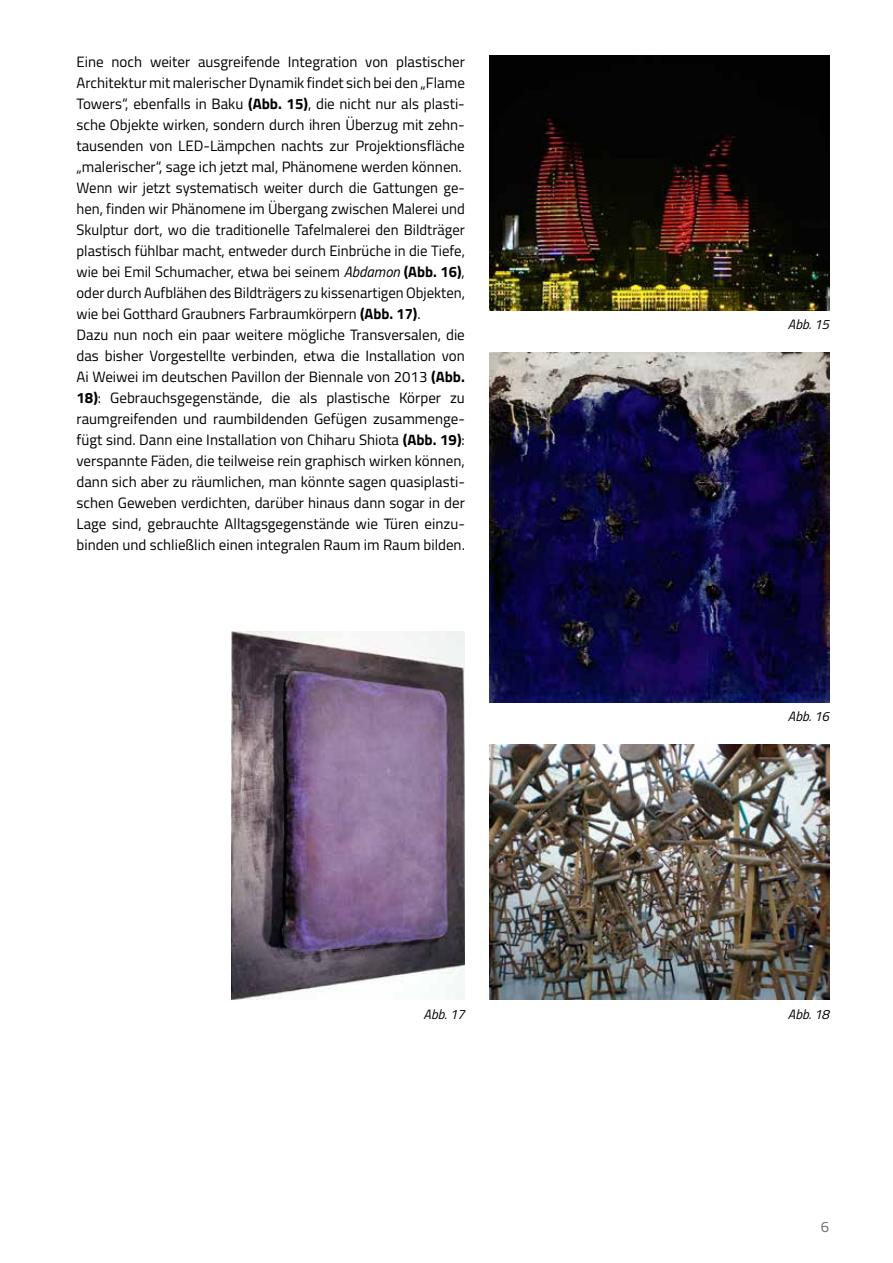
<style>
.page{position:relative;width:893px;height:1263px;background:#fff}
.page>*{position:absolute;margin:0;border:0;box-sizing:border-box;transform-origin:0 0}
.t1{font:15px/21px "Titillium";color:#000}
.t2{font:15px "Titillium";color:#706f6f}
.t3{font:italic 13.5px "Titillium";color:#000}
.s1{font-weight:700}
.s2{font-style:italic}
</style>
<div class="page">
<img style="left:489px;top:55px;width:340px;height:255px">
<img style="left:489px;top:352px;width:340px;height:350px">
<img style="left:232px;top:631px;width:233px;height:369px">
<img style="left:489px;top:745px;width:340px;height:255px">
<p class="t1" style="left:77px;top:50px;width:390px">Eine noch weiter ausgreifende Integration von plastischer Architektur mit malerischer Dynamik findet sich bei den „Flame Towers“, ebenfalls in Baku <span class="s1">(Abb. 15)</span>, die nicht nur als plasti&shy;sche Objekte wirken, sondern durch ihren Überzug mit zehn&shy;tausenden von LED-Lämpchen nachts zur Projektionsfläche „malerischer“, sage ich jetzt mal, Phänomene werden können.<br>Wenn wir jetzt systematisch weiter durch die Gattungen ge&shy;hen, finden wir Phänomene im Übergang zwischen Malerei und Skulptur dort, wo die traditionelle Tafelmalerei den Bildträger plastisch fühlbar macht, entweder durch Einbrüche in die Tiefe, wie bei Emil Schumacher, etwa bei seinem <span class="s2">Abdamon</span> <span class="s1">(Abb. 16)</span>, oder durch Aufblähen des Bildträgers zu kissenartigen Objekten, wie bei Gotthard Graubners Farbraumkörpern <span class="s1">(Abb. 17)</span>.<br>Dazu nun noch ein paar weitere mögliche Transversalen, die das bisher Vorgestellte verbinden, etwa die Installation von Ai Weiwei im deutschen Pavillon der Biennale von 2013 <span class="s1">(Abb.<br>18)</span>: Gebrauchsgegenstände, die als plastische Körper zu raumgreifenden und raumbildenden Gefügen zusammenge&shy;fügt sind. Dann eine Installation von Chiharu Shiota <span class="s1">(Abb. 19)</span>: verspannte Fäden, die teilweise rein graphisch wirken können, dann sich aber zu räumlichen, man könnte sagen quasiplasti&shy;schen Geweben verdichten, darüber hinaus dann sogar in der Lage sind, gebrauchte Alltagsgegenstände wie Türen einzu&shy;binden und schließlich einen integralen Raum im Raum bilden.</p>
<p class="t3" style="left:788px;top:314px;width:43px">Abb. 15</p>
<p class="t3" style="left:788px;top:706px;width:43px">Abb. 16</p>
<p class="t3" style="left:424px;top:1004px;width:43px">Abb. 17</p>
<p class="t3" style="left:788px;top:1004px;width:43px">Abb. 18</p>
<p class="t2" style="left:821px;top:1216px;width:10px">6</p>
</div>
